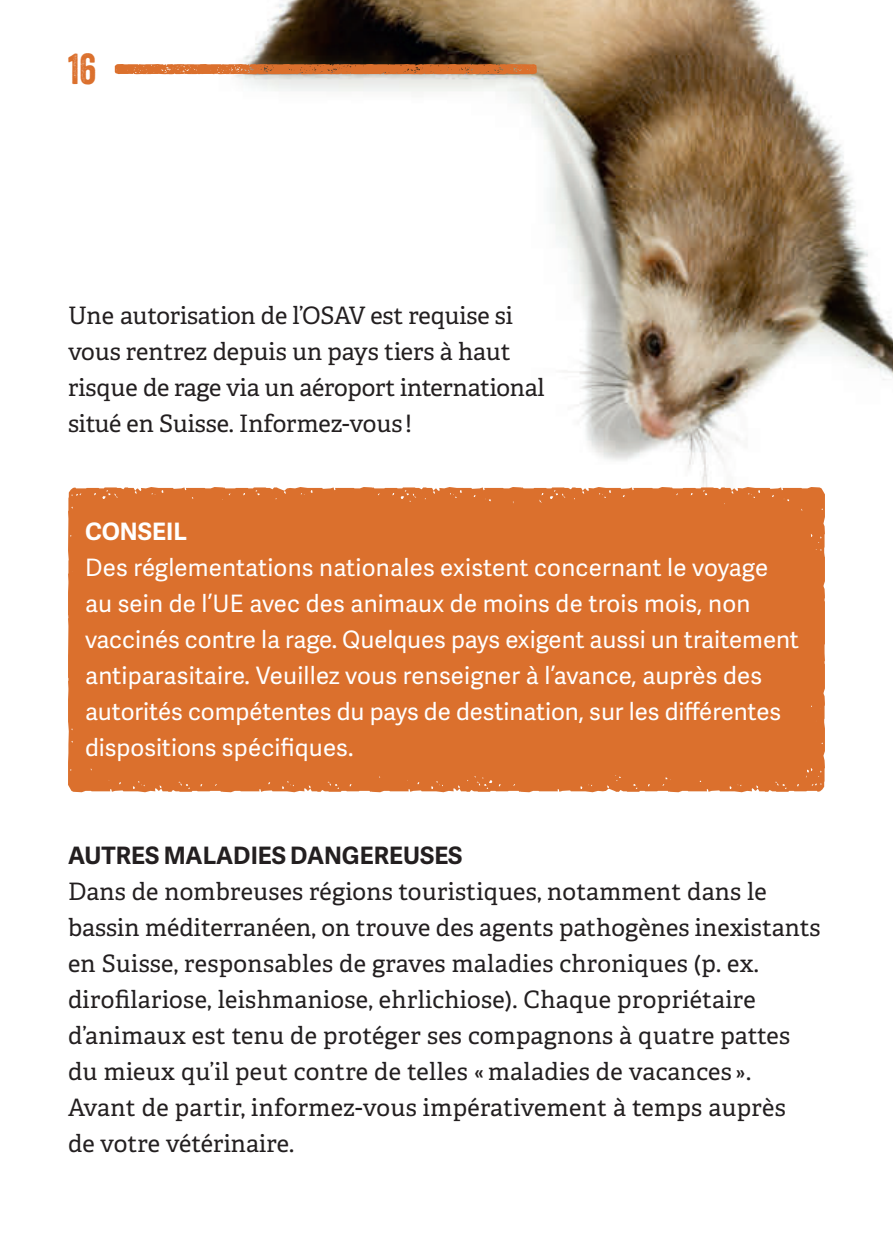
<style>
.page{position:relative;width:893px;height:1259px;background:#fff}
.page>*{position:absolute;margin:0;border:0;box-sizing:border-box;transform-origin:0 0}
.t1{font:42px "Veneer";color:#db702d}
.t2{font:24px/36px "Adelle Basic";letter-spacing:.005em;color:#231f20}
.t3{font:24px/36px "Adelle Sans";color:#fff}
.t4{font:700 24px "Adelle Sans";color:#231f20}
.t5{font:700 24px "Adelle Sans";color:#fff}
</style>
<div class="page">
<img style="left:147px;top:0;width:746px;height:487px">
<svg style="left:115px;top:64px;width:422px;height:10px;background:#d57131"></svg>
<div style="left:68px;top:487px;width:757px;height:305px;background:#db702d"></div>
<h1 class="t1" style="left:68px;top:44px;width:30px">16</h1>
<p class="t2" style="left:68px;top:298px;width:478px">Une autorisation de l’OSAV est requise si vous rentrez depuis un pays tiers à haut risque de rage via un aéroport international situé en Suisse. Informez-vous !</p>
<p class="t5" style="left:85px;top:514px;width:103px">CONSEIL</p>
<p class="t3" style="left:85px;top:549px;width:715px">Des réglementations nationales existent concernant le voyage au sein de l’UE avec des animaux de moins de trois mois, non vaccinés contre la rage. Quelques pays exigent aussi un traitement antiparasitaire. Veuillez vous renseigner à l’avance, auprès des autorités compétentes du pays de destination, sur les différentes dispositions spécifiques.</p>
<p class="t4" style="left:68px;top:838px;width:396px">AUTRES MALADIES DANGEREUSES</p>
<p class="t2" style="left:68px;top:874px;width:754px">Dans de nombreuses régions touristiques, notamment dans le bassin méditerranéen, on trouve des agents pathogènes inexistants en Suisse, responsables de graves maladies chroniques (p. ex. dirofilariose, leishmaniose, ehrlichiose). Chaque propriétaire d’animaux est tenu de protéger ses compagnons à quatre pattes du mieux qu’il peut contre de telles « maladies de vacances ».<br>Avant de partir, informez-vous impérativement à temps auprès<br>de votre vétérinaire.</p>
</div>
